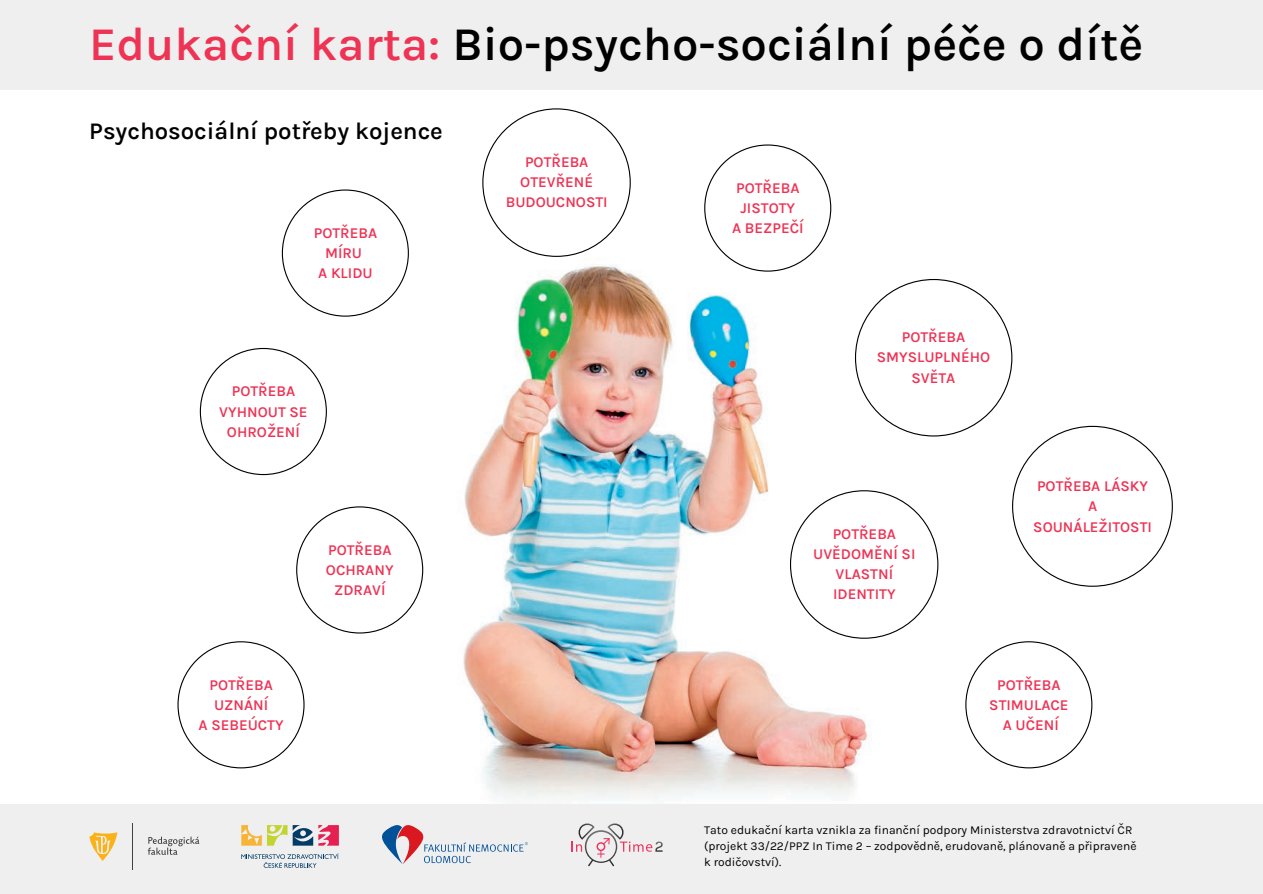
<style>
.page{position:relative;width:1263px;height:894px;background:#fff}
.page>*{position:absolute;margin:0;border:0;box-sizing:border-box;transform-origin:0 0}
.t1{font:600 47.25px "Karla";color:#000}
.t2{font:600 24px "Karla";color:#000}
.t3{font:600 15px/20.2px "Karla";color:#ee3354;text-align:center}
.t4{font:12px/16px "Karla";color:#000}
.s1{color:#ee3354}
</style>
<div class="page">
<img style="left:336px;top:203px;width:693px;height:596px">
<div style="left:0;top:803px;width:1263px;height:90px;background:#efefef"></div>
<div style="left:0;top:0;width:1263px;height:89px;background:#efefef"></div>
<svg style="left:572px;top:823px;width:91px;height:43px"></svg>
<svg style="left:382px;top:825px;width:146px;height:38px"></svg>
<svg style="left:241px;top:853px;width:98px;height:14px"></svg>
<svg style="left:241px;top:825px;width:98px;height:20px"></svg>
<hr style="left:132px;top:823px;width:1px;height:46px;background:#424242">
<svg style="left:148px;top:836px;width:51px;height:18px"></svg>
<svg style="left:89px;top:832px;width:28px;height:28px"></svg>
<svg style="left:200px;top:348px;width:127px;height:127px"></svg>
<svg style="left:282px;top:189px;width:127px;height:127px"></svg>
<svg style="left:482px;top:108px;width:149px;height:149px"></svg>
<svg style="left:704px;top:144px;width:127px;height:127px"></svg>
<svg style="left:296px;top:506px;width:127px;height:127px"></svg>
<svg style="left:177px;top:641px;width:128px;height:127px"></svg>
<svg style="left:790px;top:279px;width:383px;height:489px"></svg>
<h1 class="t1" style="left:89px;top:17px;width:1056px"><span class="s1">Edukační karta:</span> Bio-psycho-sociální péče o dítě</h1>
<h2 class="t2" style="left:89px;top:117px;width:355px">Psychosociální potřeby kojence</h2>
<p class="t3" style="left:314px;top:223px;width:65px">POTŘEBA<br>MÍRU<br>A KLIDU</p>
<p class="t3" style="left:219px;top:381px;width:90px">POTŘEBA<br>VYHNOUT SE<br>OHROŽENÍ</p>
<p class="t3" style="left:326px;top:539px;width:69px">POTŘEBA<br>OCHRANY<br>ZDRAVÍ</p>
<p class="t3" style="left:506px;top:152px;width:103px">POTŘEBA<br>OTEVŘENÉ<br>BUDOUCNOSTI</p>
<p class="t3" style="left:732px;top:178px;width:73px">POTŘEBA<br>JISTOTY<br>A BEZPEČÍ</p>
<p class="t3" style="left:877px;top:327px;width:115px">POTŘEBA<br>SMYSLUPLNÉHO<br>SVĚTA</p>
<p class="t3" style="left:813px;top:523px;width:104px">POTŘEBA<br>UVĚDOMĚNÍ SI<br>VLASTNÍ<br>IDENTITY</p>
<p class="t3" style="left:1033px;top:476px;width:120px">POTŘEBA LÁSKY<br>A<br>SOUNÁLEŽITOSTI</p>
<p class="t3" style="left:198px;top:674px;width:87px">POTŘEBA<br>UZNÁNÍ<br>A SEBEÚCTY</p>
<p class="t3" style="left:989px;top:674px;width:81px">POTŘEBA<br>STIMULACE<br>A UČENÍ</p>
<p class="t4" style="left:704px;top:821px;width:434px">Tato edukační karta vznikla za finanční podpory Ministerstva zdravotnictví ČR (projekt 33/22/PPZ In Time 2 – zodpovědně, erudovaně, plánovaně a připraveně k rodičovství).</p>
</div>
